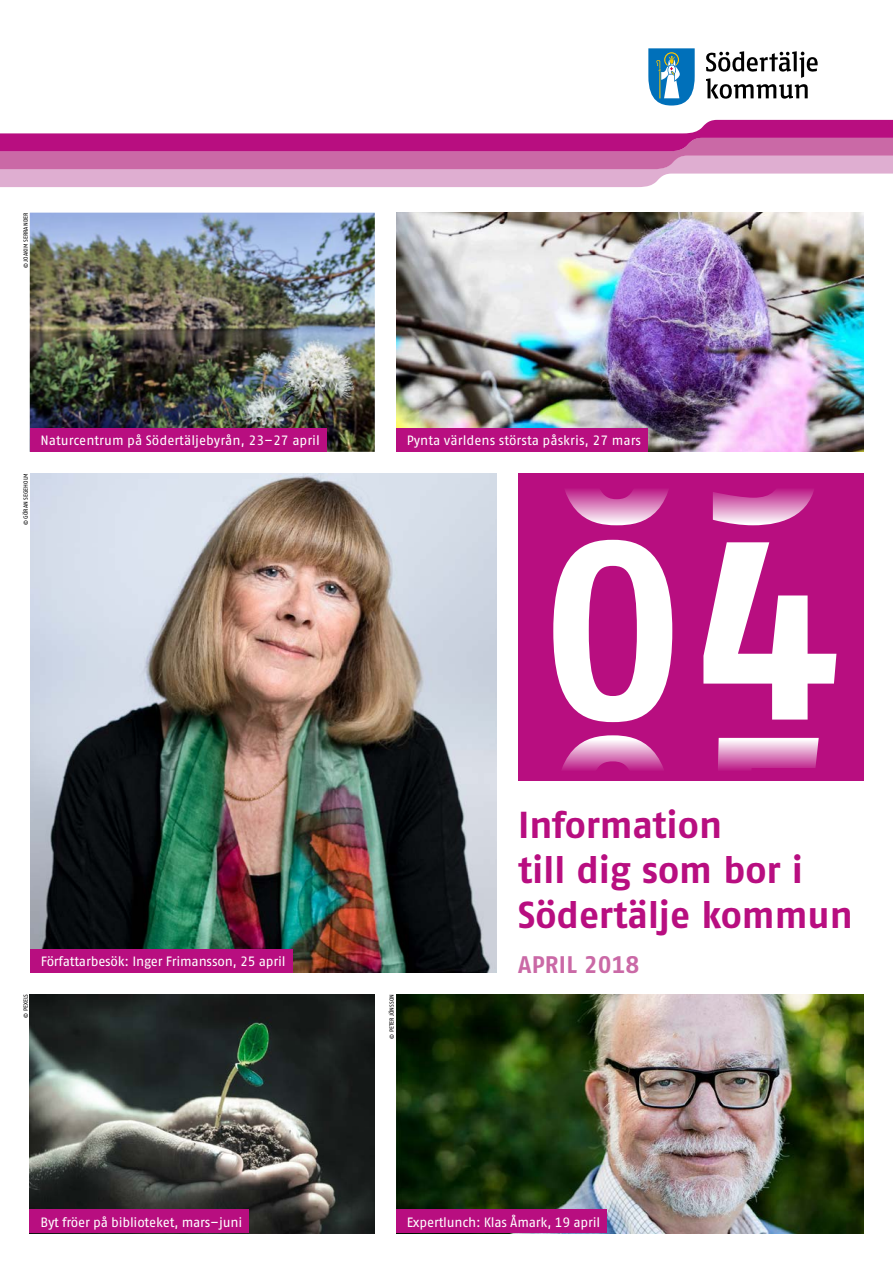
<style>
.page{position:relative;width:893px;height:1263px;background:#fff}
.page>*{position:absolute;margin:0;border:0;box-sizing:border-box;transform-origin:0 0}
.t1{font:700 253.2px/196.8px "Fago Pro";color:#fff}
.t2{font:700 37.5px/45px "Fago Pro";color:#b80e80}
.t3{font:700 24px "Fago Pro";color:#ca69a6}
.t4{font:13.5px "Fago Pro";letter-spacing:-.015em;color:#fff}
.t5{font:6px "Fago Pro";letter-spacing:.01em;color:#000}
</style>
<div class="page">
<svg style="left:706px;top:51px;width:112px;height:48px"></svg>
<svg style="left:648px;top:48px;width:47px;height:58px"></svg>
<svg style="left:0;top:120px;width:893px;height:67px"></svg>
<img style="left:396px;top:994px;width:467px;height:239px">
<img style="left:396px;top:213px;width:467px;height:239px">
<img style="left:30px;top:994px;width:345px;height:239px">
<img style="left:30px;top:213px;width:345px;height:239px">
<div style="left:518px;top:473px;width:345px;height:307px;background:#b80e80"></div>
<div style="left:30px;top:428px;width:296px;height:24px;background:#b80e80"></div>
<div style="left:396px;top:1210px;width:211px;height:23px;background:#b80e80"></div>
<div style="left:30px;top:1210px;width:219px;height:23px;background:#b80e80"></div>
<div style="left:396px;top:428px;width:252px;height:24px;background:#b80e80"></div>
<img style="left:30px;top:473px;width:467px;height:500px">
<div style="left:30px;top:949px;width:262px;height:24px;background:#b80e80"></div>
<p class="t5" style="left:22px;top:268px;width:57px;rotate:-90deg">© JOAKIM SERRANDER</p>
<p class="t5" style="left:22px;top:525px;width:54px;rotate:-90deg">© GÖRAN SEGEHOLM</p>
<p class="t4" style="left:40px;top:433px;width:281px">Naturcentrum på Södertäljebyrån, 23–27 april</p>
<p class="t5" style="left:22px;top:1018px;width:25px;rotate:-90deg">© PEXELS</p>
<p class="t4" style="left:41px;top:953px;width:246px">Författarbesök: Inger Frimansson, 25 april</p>
<p class="t5" style="left:388px;top:1039px;width:46px;rotate:-90deg">© PETER JÖNSSON</p>
<h1 class="t1" style="left:539px;top:336px;width:304px">03<br>04</h1>
<p class="t4" style="left:407px;top:433px;width:236px">Pynta världens största påskris, 27 mars</p>
<h1 class="t1" style="left:539px;top:728px;width:304px">05</h1>
<h2 class="t2" style="left:518px;top:802px;width:336px">Information<br>till dig som bor i<br>Södertälje kommun</h2>
<h3 class="t3" style="left:518px;top:950px;width:123px">APRIL 2018</h3>
<p class="t4" style="left:40px;top:1214px;width:203px">Byt fröer på biblioteket, mars–juni</p>
<p class="t4" style="left:407px;top:1214px;width:195px">Expertlunch: Klas Åmark, 19 april</p>
</div>
